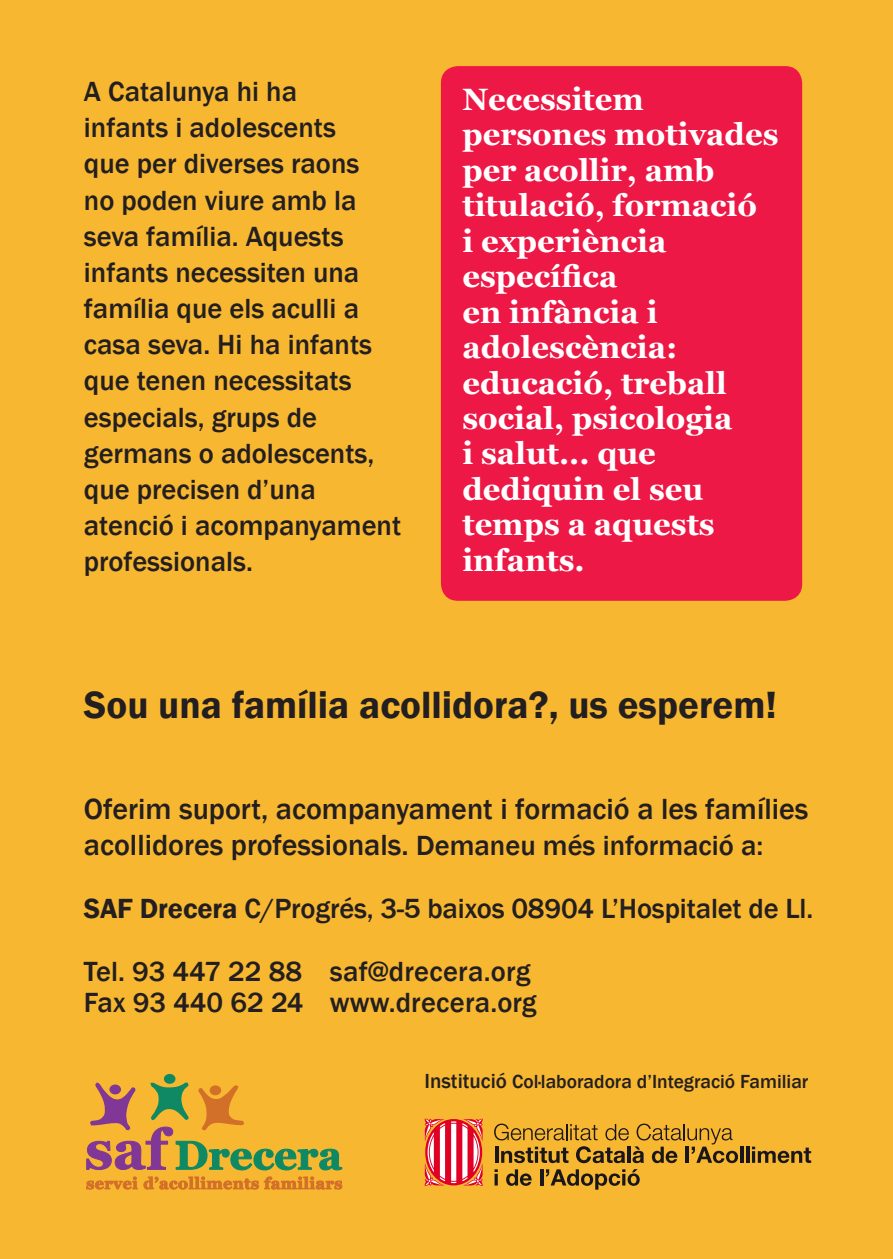
<style>
.page{position:relative;width:893px;height:1259px;background:#f8b730}
.page>*{position:absolute;margin:0;border:0;box-sizing:border-box;transform-origin:0 0}
.t1{font:600 39px "Franklin Gothic";color:#231f20}
.t2{font:700 30.9px/35.4px "Georgia";color:#fff}
.t3{font:500 30px/36px "Franklin Gothic";color:#231f20}
.t4{font:500 28.5px/36px "Franklin Gothic";color:#231f20}
.t5{font:500 19.5px "Franklin Gothic";color:#231f20}
.s1{font-size:28.5px}
.s2{font-weight:600}
.s3{font-size:21px}
</style>
<div class="page">
<svg style="left:86px;top:1074px;width:257px;height:116px"></svg>
<div style="left:441px;top:66px;width:361px;height:535px;background:#ed1845;border-radius:17px"></div>
<svg style="left:494px;top:1123px;width:244px;height:40px"></svg>
<hr style="left:740px;top:1146px;width:3px;height:16px;background:#1a171c">
<hr style="left:746px;top:1146px;width:3px;height:16px;background:#1a171c">
<svg style="left:752px;top:1146px;width:59px;height:17px"></svg>
<svg style="left:495px;top:1169px;width:3px;height:16px"></svg>
<svg style="left:506px;top:1169px;width:26px;height:16px"></svg>
<hr style="left:540px;top:1169px;width:3px;height:16px;background:#1a171c">
<svg style="left:546px;top:1169px;width:94px;height:20px"></svg>
<svg style="left:425px;top:1119px;width:57px;height:66px"></svg>
<svg style="left:451px;top:1121px;width:5px;height:62px"></svg>
<svg style="left:462px;top:1118px;width:21px;height:68px"></svg>
<svg style="left:425px;top:1118px;width:20px;height:68px"></svg>
<p class="t4" style="left:84px;top:74px;width:319px">A Catalunya hi ha<br>infants i adolescents<br>que per diverses raons<br>no poden viure amb la seva família. Aquests infants necessiten una família que els aculli a casa seva. Hi ha infants que tenen necessitats especials, grups de germans o adolescents, que precisen d’una atenció i acompanyament professionals.</p>
<p class="t2" style="left:462px;top:82px;width:318px">Necessitem persones motivades per acollir, amb titulació, formació<br>i experiència específica<br>en infància i adolescència: educació, treball social, psicologia<br>i salut... que dediquin el seu temps a aquests infants.</p>
<p class="t1" style="left:84px;top:681px;width:695px">Sou una família acollidora?, us esperem!</p>
<p class="t3" style="left:84px;top:791px;width:726px">Oferim suport, acompanyament i formació a les famílies acollidores professionals. <span class="s1">Demaneu més informació a:</span></p>
<p class="t4" style="left:84px;top:890px;width:731px"><span class="s2">SAF Drecera</span> C/Progrés, 3-5 baixos 08904 L’Hospitalet de Ll.</p>
<p class="t4" style="left:84px;top:953px;width:448px">Tel. 93 447 22 88 saf@drecera.org</p>
<p class="t4" style="left:84px;top:985px;width:454px">Fax 93 440 62 24 www.drecera.org</p>
<p class="t5" style="left:424px;top:1069px;width:385px"><span class="s3">Institució</span> Col·laboradora d’Integració Familiar</p>
</div>
